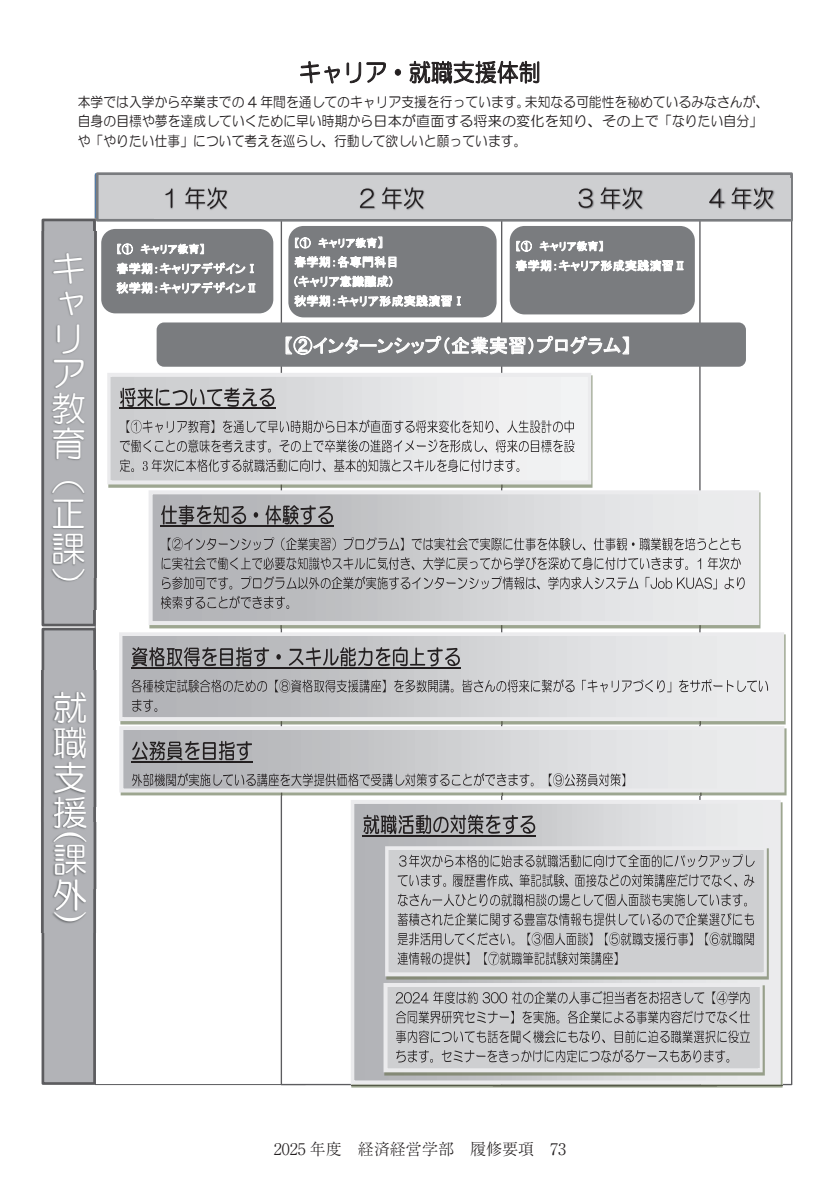
<style>
.page{position:relative;width:840px;height:1191px;background:#fff}
.page>*{position:absolute;margin:0;border:0;box-sizing:border-box;transform-origin:0 0}
.t1{font:34.8px/35px "HG Maru Gothic MPRO";color:#fff}
.t2{font:34.8px "Century";color:#fff}
.t3{font:24.2px "HG Maru Gothic MPRO";letter-spacing:.01em;color:#231f20;scale:.9 1}
.t4{font:18.8px "MS P Gothic";letter-spacing:.01em;color:#fff}
.t5{font:300 16px "Ryumin Pr 5";color:#231f20}
.t6{font:14px/19.4px "HG Maru Gothic MPRO";letter-spacing:.01em;color:#231f20;scale:.9 1}
.t7{font:12px/19.6px "MS P Gothic";letter-spacing:.015em;color:#fff}
.t8{font:10.6px "MS P Gothic";letter-spacing:.015em;color:#fff}
.s1{font-size:12px}
</style>
<div class="page">
<div style="left:43px;top:220px;width:51px;height:405px;background:#b2b3b7"></div>
<div style="left:42px;top:219px;width:54px;height:407px;border:3px solid #5c5c5f"></div>
<div style="left:43px;top:629px;width:51px;height:454px;background:#b2b3b7"></div>
<div style="left:42px;top:628px;width:54px;height:456px;border:3px solid #5c5c5f"></div>
<img style="left:41px;top:671px;width:56px;height:136px">
<img style="left:41px;top:807px;width:55px;height:15px">
<img style="left:41px;top:822px;width:56px;height:67px">
<img style="left:41px;top:889px;width:55px;height:43px">
<img style="left:108px;top:375px;width:484px;height:112px">
<div style="left:107px;top:373px;width:484px;height:111px;border:4px solid #ebebed"></div>
<img style="left:111px;top:377px;width:476px;height:103px">
<svg style="left:120px;top:387px;width:154px;height:20px;background:#a1a0a2"></svg>
<hr style="left:119px;top:408px;width:156px;height:1px;background:#231f20">
<svg style="left:126px;top:420px;width:447px;height:13px;background:#b6b5b7"></svg>
<svg style="left:120px;top:439px;width:454px;height:13px;background:#b6b6b8"></svg>
<svg style="left:120px;top:459px;width:14px;height:13px"></svg>
<svg style="left:143px;top:459px;width:376px;height:13px;background:#b3b3b4"></svg>
<img style="left:149px;top:493px;width:611px;height:135px">
<div style="left:148px;top:490px;width:610px;height:135px;border:4px solid #ebebed"></div>
<img style="left:152px;top:495px;width:603px;height:125px">
<svg style="left:161px;top:505px;width:172px;height:19px;background:#868588"></svg>
<hr style="left:160px;top:525px;width:174px;height:1px;background:#231f20">
<svg style="left:168px;top:537px;width:106px;height:14px"></svg>
<svg style="left:281px;top:537px;width:54px;height:13px"></svg>
<svg style="left:343px;top:537px;width:397px;height:13px;background:#b0b0b2"></svg>
<svg style="left:162px;top:557px;width:525px;height:13px;background:#a8a8aa"></svg>
<svg style="left:697px;top:558px;width:3px;height:11px"></svg>
<svg style="left:707px;top:557px;width:33px;height:13px"></svg>
<svg style="left:162px;top:576px;width:70px;height:13px"></svg>
<svg style="left:241px;top:576px;width:298px;height:13px;background:#a6a6a8"></svg>
<svg style="left:548px;top:577px;width:90px;height:12px"></svg>
<svg style="left:645px;top:577px;width:99px;height:12px"></svg>
<svg style="left:161px;top:595px;width:128px;height:14px;background:#97979a"></svg>
<div style="left:101px;top:229px;width:172px;height:84px;background:#7a7c7f;border-radius:14px"></div>
<div style="left:288px;top:226px;width:208px;height:91px;background:#7a7c7f;border-radius:15px"></div>
<img style="left:120px;top:634px;width:665px;height:90px">
<div style="left:119px;top:632px;width:664px;height:89px;border:4px solid #ebebed"></div>
<img style="left:123px;top:637px;width:657px;height:79px">
<svg style="left:132px;top:647px;width:137px;height:19px;background:#7b7a7d"></svg>
<svg style="left:276px;top:646px;width:183px;height:20px;background:#99999b"></svg>
<hr style="left:131px;top:667px;width:329px;height:1px;background:#231f20">
<svg style="left:132px;top:679px;width:635px;height:14px;background:#ababad"></svg>
<svg style="left:132px;top:699px;width:25px;height:13px"></svg>
<div style="left:350px;top:800px;width:430px;height:284px;border:4px solid #ebebed"></div>
<img style="left:354px;top:804px;width:422px;height:275px">
<svg style="left:363px;top:814px;width:172px;height:20px;background:#848385"></svg>
<hr style="left:362px;top:835px;width:174px;height:1px;background:#231f20">
<img style="left:386px;top:848px;width:381px;height:131px">
<div style="left:385px;top:846px;width:381px;height:130px;border:4px solid #ebebed"></div>
<div style="left:388px;top:851px;width:374px;height:120px;background:#cecfd1"></div>
<svg style="left:399px;top:854px;width:355px;height:13px;background:#a9a9ab"></svg>
<svg style="left:397px;top:874px;width:49px;height:13px"></svg>
<svg style="left:452px;top:874px;width:301px;height:13px;background:#a4a4a6"></svg>
<svg style="left:397px;top:893px;width:349px;height:13px;background:#aaaaac"></svg>
<svg style="left:397px;top:913px;width:356px;height:13px;background:#a4a4a6"></svg>
<svg style="left:397px;top:932px;width:356px;height:13px;background:#a7a7a9"></svg>
<svg style="left:397px;top:951px;width:220px;height:14px;background:#a2a2a3"></svg>
<div style="left:156px;top:322px;width:589px;height:45px;background:#7a7c7f;border-radius:7px"></div>
<div style="left:509px;top:226px;width:185px;height:88px;background:#7a7c7f;border-radius:15px"></div>
<img style="left:120px;top:728px;width:665px;height:67px">
<div style="left:119px;top:726px;width:665px;height:66px;border:4px solid #ebebed"></div>
<img style="left:123px;top:731px;width:657px;height:56px">
<svg style="left:132px;top:741px;width:120px;height:19px;background:#7e7d80"></svg>
<hr style="left:131px;top:761px;width:122px;height:1px;background:#231f20">
<svg style="left:132px;top:773px;width:401px;height:13px;background:#9b9b9d"></svg>
<svg style="left:548px;top:773px;width:77px;height:13px"></svg>
<img style="left:384px;top:985px;width:379px;height:90px">
<div style="left:383px;top:983px;width:379px;height:89px;border:4px solid #ebebed"></div>
<div style="left:387px;top:987px;width:371px;height:80px;background:#cecfd1"></div>
<svg style="left:395px;top:991px;width:354px;height:13px;background:#a8a8aa"></svg>
<svg style="left:395px;top:1010px;width:118px;height:13px;background:#a8a8aa"></svg>
<svg style="left:522px;top:1010px;width:227px;height:13px;background:#a7a7a9"></svg>
<svg style="left:395px;top:1030px;width:354px;height:13px;background:#a6a6a8"></svg>
<svg style="left:396px;top:1049px;width:332px;height:13px;background:#aeafb0"></svg>
<hr style="left:95px;top:173px;width:1px;height:45px;background:#497bb0">
<div style="left:97px;top:174px;width:694px;height:46px;background:#cecfd1"></div>
<div style="left:96px;top:172px;width:696px;height:50px;border:3px solid #7a7c7f"></div>
<img style="left:170px;top:179px;width:619px;height:39px">
<svg style="left:165px;top:189px;width:7px;height:19px"></svg>
<svg style="left:185px;top:187px;width:41px;height:22px"></svg>
<svg style="left:360px;top:189px;width:14px;height:19px"></svg>
<svg style="left:381px;top:187px;width:42px;height:22px"></svg>
<svg style="left:578px;top:189px;width:14px;height:19px"></svg>
<svg style="left:600px;top:187px;width:41px;height:22px"></svg>
<svg style="left:708px;top:189px;width:16px;height:19px"></svg>
<svg style="left:731px;top:187px;width:41px;height:22px"></svg>
<img style="left:41px;top:231px;width:56px;height:347px">
<img style="left:41px;top:578px;width:56px;height:31px">
<h2 class="t3" style="left:299px;top:60px;width:269px">キャリア・就職支援体制</h2>
<p class="t6" style="left:78px;top:92px;width:768px">本学では入学から卒業までの 4 年間を通してのキャリア支援を行っています。未知なる可能性を秘めているみなさんが、自身の目標や夢を達成していくために早い時期から日本が直面する将来の変化を知り、その上で「なりたい自分」や「やりたい仕事」について考えを巡らし、行動して欲しいと願っています。</p>
<h1 class="t1" style="left:52px;top:244px;width:35px">キャリア教育（正課）</h1>
<h1 class="t1" style="left:51px;top:250px;width:35px">キャリア教育（正課）</h1>
<p class="t8" style="left:116px;top:244px;width:90px">【① キャリア教育】</p>
<p class="t7" style="left:116px;top:259px;width:143px">春学期：キャリアデザインⅠ秋学期：キャリアデザインⅡ</p>
<p class="t8" style="left:294px;top:238px;width:91px">【① キャリア教育<span class="s1">】</span></p>
<p class="t7" style="left:294px;top:252px;width:172px">春学期：各専門科目<br>(キャリア意識醸成)<br>秋学期：キャリア形成実践演習Ⅰ</p>
<h3 class="t4" style="left:284px;top:336px;width:348px">【②インターンシップ（企業実習）プログラム】</h3>
<p class="t8" style="left:515px;top:241px;width:90px">【① キャリア教育】</p>
<p class="t7" style="left:515px;top:256px;width:172px">春学期：キャリア形成実践演習Ⅱ</p>
<h1 class="t1" style="left:53px;top:690px;width:35px;text-align:justify">就職支援</h1>
<h1 class="t1" style="left:53px;top:842px;width:35px">課外</h1>
<h1 class="t2" style="left:98px;top:912px;width:13px;rotate:90deg">)</h1>
<p class="t5" style="left:274px;top:1136px;width:293px">2025 年度　経済経営学部　履修要項　73</p>
</div>
